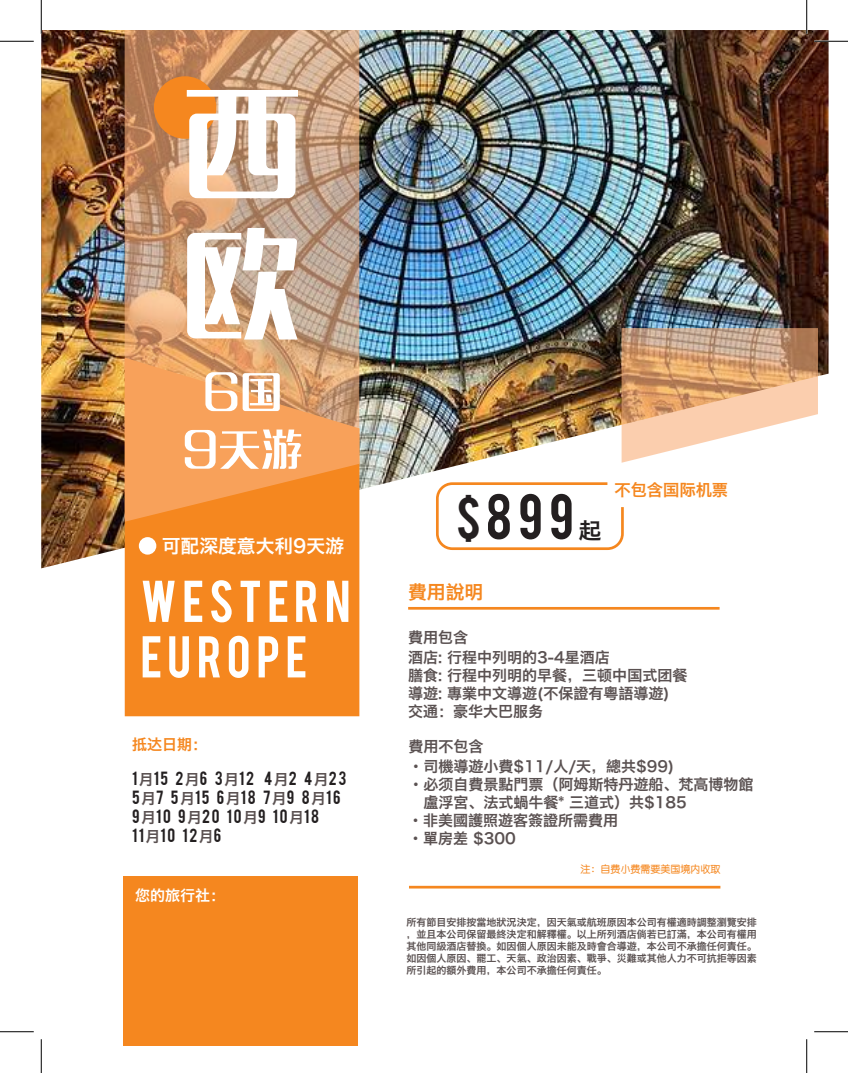
<style>
.page{position:relative;width:848px;height:1073px;background:#fff}
.page>*{position:absolute;margin:0;border:0;box-sizing:border-box;transform-origin:0 0}
.t1{font:50px "Bebas";color:#231f20}
.t2{font:22.5px "Hiragino Sans GB W6";color:#231f20}
.t3{font:18.75px "Hiragino Sans GB W6";color:#fff}
.t4{font:18.75px "Hiragino Sans GB W6";color:#f5871f}
.t5{font:16.25px "Hiragino Sans GB W6";color:#f5871f}
.t6{font:15px/20px "Hiragino Sans GB W6";color:#5a5151}
.t7{font:15px/18.8px "Bebas";letter-spacing:.125em;color:#231f20}
.t8{font:15px "Hiragino Sans GB W6";color:#fff}
.t9{font:15px "Hiragino Sans GB W6";color:#f5871f}
.t10{font:10px/12px "Hiragino Sans GB W6";color:#5a5151;text-align:justify}
.t11{font:10px "ST Yuanti SC Regular";color:#f5871f}
.s1{font-family:"Hiragino Sans GB W6";color:#5a5151}
.s2{font-size:46.25px}
</style>
<div class="page">
<img style="left:41px;top:30px;width:787px;height:538px">
<svg style="left:621px;top:328px;width:197px;height:135px"></svg>
<div style="left:125px;top:522px;width:234px;height:194px;background:#f5871f"></div>
<svg style="left:125px;top:30px;width:234px;height:492px;background:#d59a69"></svg>
<div style="left:124px;top:876px;width:234px;height:170px;background:#f5871f"></div>
<svg style="left:143px;top:580px;width:32px;height:42px"></svg>
<svg style="left:184px;top:580px;width:18px;height:42px"></svg>
<svg style="left:211px;top:580px;width:21px;height:42px"></svg>
<svg style="left:240px;top:580px;width:20px;height:42px"></svg>
<svg style="left:269px;top:580px;width:18px;height:42px"></svg>
<svg style="left:296px;top:580px;width:21px;height:42px"></svg>
<svg style="left:327px;top:580px;width:21px;height:42px"></svg>
<svg style="left:143px;top:636px;width:17px;height:41px"></svg>
<svg style="left:169px;top:636px;width:20px;height:42px"></svg>
<svg style="left:199px;top:636px;width:21px;height:41px"></svg>
<svg style="left:229px;top:635px;width:19px;height:43px"></svg>
<svg style="left:258px;top:636px;width:20px;height:41px"></svg>
<svg style="left:288px;top:636px;width:17px;height:41px"></svg>
<hr style="left:408px;top:607px;width:311px;height:2px;background:#f5871f">
<hr style="left:409px;top:885px;width:311px;height:3px;background:#f5871f">
<svg style="left:434px;top:481px;width:191px;height:70px"></svg>
<div style="left:154px;top:76px;width:62px;height:63px;background:#f5871f;border-radius:50%"></div>
<div style="left:139px;top:537px;width:17px;height:17px;background:#fff;border-radius:50%"></div>
<svg style="left:187px;top:90px;width:111px;height:108px"></svg>
<svg style="left:187px;top:228px;width:110px;height:111px"></svg>
<svg style="left:205px;top:372px;width:75px;height:39px"></svg>
<svg style="left:185px;top:429px;width:116px;height:40px"></svg>
<img style="left:43px;top:38px;width:43px;height:43px">
<svg style="left:763px;top:38px;width:43px;height:43px;background:#533324"></svg>
<hr style="left:814px;top:40px;width:34px;height:2px;background:#fff">
<hr style="left:805px;top:0;width:2px;height:34px;background:#fff">
<hr style="left:0;top:41px;width:34px;height:1px;background:#000">
<hr style="left:814px;top:41px;width:34px;height:1px;background:#000">
<hr style="left:0;top:1031px;width:34px;height:1px;background:#000">
<hr style="left:814px;top:1031px;width:34px;height:1px;background:#000">
<hr style="left:41px;top:0;width:1px;height:34px;background:#000">
<hr style="left:41px;top:1039px;width:1px;height:33px;background:#000">
<hr style="left:806px;top:0;width:1px;height:34px;background:#000">
<hr style="left:806px;top:1039px;width:1px;height:33px;background:#000">
<h3 class="t3" style="left:162px;top:533px;width:184px">可配深度意大利9天游</h3>
<h3 class="t9" style="left:132px;top:734px;width:76px">抵达日期：</h3>
<h3 class="t7" style="left:132px;top:768px;width:216px">1<span class="s1">月</span>15 2<span class="s1">月</span>6 3<span class="s1">月</span>12 4<span class="s1">月</span>2 4<span class="s1">月</span>23<br>5<span class="s1">月</span>7 5<span class="s1">月</span>15 6<span class="s1">月</span>18 7<span class="s1">月</span>9 8<span class="s1">月</span>16<br>9<span class="s1">月</span>10 9<span class="s1">月</span>20 10<span class="s1">月</span>9 10<span class="s1">月</span>18<br>11<span class="s1">月</span>10 12<span class="s1">月</span>6</h3>
<h3 class="t8" style="left:135px;top:885px;width:91px">您的旅行社：</h3>
<h1 class="t1" style="left:456px;top:480px;width:119px"><span class="s2">$</span>899</h1>
<h2 class="t2" style="left:579px;top:516px;width:24px">起</h2>
<h3 class="t5" style="left:614px;top:479px;width:115px">不包含国际机票</h3>
<h3 class="t4" style="left:408px;top:579px;width:76px">費用說明</h3>
<h3 class="t6" style="left:408px;top:626px;width:203px">費用包含<br>酒店: 行程中列明的3-4星酒店</h3>
<h3 class="t6" style="left:408px;top:665px;width:281px;line-height:18px">膳食: 行程中列明的早餐，三顿中国式团餐導遊: 專業中文導遊(不保證有粵語導遊)交通：豪华大巴服务</h3>
<h3 class="t6" style="left:408px;top:735px;width:267px">費用不包含<br>·司機導遊小費$11/人/天，總共$99)</h3>
<h3 class="t6" style="left:408px;top:773px;width:346px">·必须自費景點門票（阿姆斯特丹遊船、梵高博物館</h3>
<h3 class="t6" style="left:423px;top:791px;width:265px">盧浮宮、法式蝸牛餐* 三道式）共$185</h3>
<h3 class="t6" style="left:408px;top:809px;width:211px">·非美國護照遊客簽證所需費用</h3>
<h3 class="t6" style="left:408px;top:827px;width:109px">·單房差 $300</h3>
<p class="t11" style="left:580px;top:861px;width:141px">注：自费小费需要美国境内收取</p>
<p class="t10" style="left:406px;top:916px;width:351px">所有節目安排按當地狀況決定，因天氣或航班原因本公司有權適時調整瀏覽安排，並且本公司保留最終決定和解釋權。以上所列酒店倘若已訂滿，本公司有權用其他同級酒店替換。如因個人原因未能及時會合導遊，本公司不承擔任何責任。如因個人原因、罷工、天氣、政治因素、戰爭、災難或其他人力不可抗拒等因素所引起的額外費用，本公司不承擔任何責任。</p>
</div>
